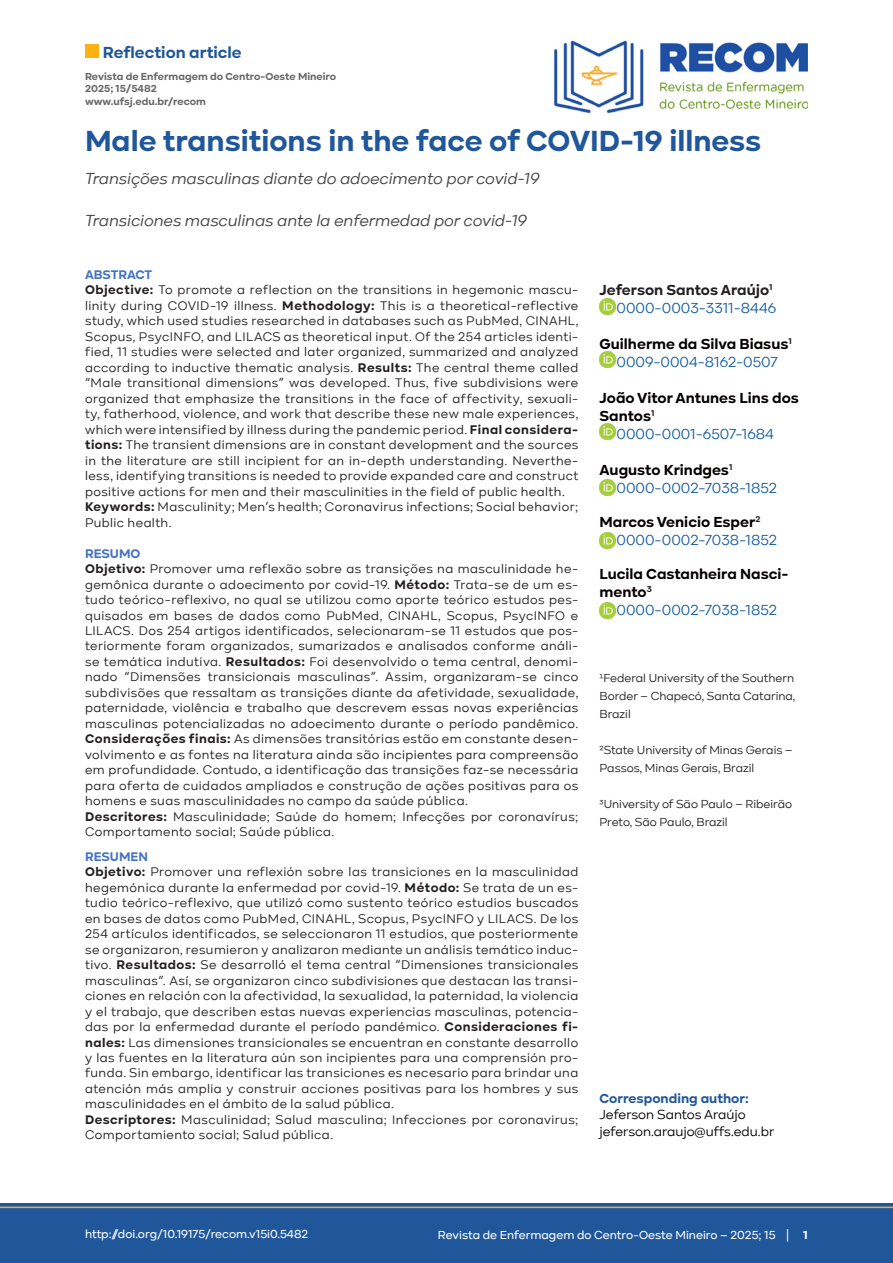
<style>
.page{position:relative;width:893px;height:1263px;background:#fff}
.page>*{position:absolute;margin:0;border:0;box-sizing:border-box;transform-origin:0 0}
.Titulo_principal{font:700 30px "Kinetika";color:#20579b}
.Titulos_linguas{font:italic 16.5px "Kinetika";color:#454545}
.t1{font:700 16.5px "Kinetika";color:#20579b}
.Nome_autor{font:700 15px/18px "Kinetika";color:#050000}
.Body_Text_2{font:15px "Kinetika";color:#175d9e}
.Nome_autor-2{font:700 15px "Kinetika";color:#231f20}
.Orcid{font:15px "Kinetika";color:#175d9e}
.Body_Text_2-2{font:13.5px "Kinetika";color:#050000}
.Body_Text_2-3{font:700 13.5px "Kinetika";color:#20579b}
.Texto_resumo{font:12.9px/15.5px "Kinetika";letter-spacing:.035em;color:#231f20;text-align:justify}
.Tit__Resuno{font:700 12.9px "Kinetika";color:#4472c4}
.Universidades_certo{font:12px/18px "Kinetika";color:#231f20}
.t2{font:500 12px "Kinetika";color:#fff}
.t3{font:700 10.5px "Kinetika";color:#676767}
.s1{font-weight:700}
</style>
<div class="page">
<div style="left:0;top:1203px;width:893px;height:60px;background:#20579b"></div>
<hr style="left:0;top:1206px;width:893px;height:2px;background:#f9a42e">
<img style="left:553px;top:40px;width:255px;height:74px">
<div style="left:85px;top:45px;width:14px;height:13px;background:#ffb111"></div>
<img style="left:599px;top:352px;width:16px;height:16px">
<img style="left:600px;top:424px;width:15px;height:16px">
<img style="left:599px;top:532px;width:16px;height:16px">
<img style="left:599px;top:603px;width:16px;height:16px">
<img style="left:599px;top:480px;width:16px;height:16px">
<img style="left:599px;top:298px;width:16px;height:16px">
<p class="t1" style="left:103px;top:43px;width:140px">Reflection article</p>
<p class="t3" style="left:85px;top:70px;width:253px">Revista de Enfermagem do Centro-Oeste Mineiro</p>
<p class="t3" style="left:85px;top:82px;width:73px">2025; 15/5482</p>
<p class="t3" style="left:85px;top:95px;width:123px">www.ufsj.edu.br/recom</p>
<p class="Titulo_principal" style="left:85px;top:122px;width:678px">Male transitions in the face of COVID-19 illness</p>
<p class="Titulos_linguas" style="left:85px;top:169px;width:456px">Transições masculinas diante do adoecimento por covid-19</p>
<p class="Titulos_linguas" style="left:85px;top:211px;width:444px">Transiciones masculinas ante la enfermedad por covid-19</p>
<p class="Tit__Resuno" style="left:85px;top:267px;width:69px">ABSTRACT</p>
<p class="Texto_resumo" style="left:85px;top:282px;width:495px"><span class="s1">Objective:</span> To promote a reflection on the transitions in hegemonic mascu&shy;linity during COVID-19 illness. <span class="s1">Methodology:</span> This is a theoretical-reflective study, which used studies researched in databases such as PubMed, CINAHL, Scopus, PsycINFO, and LILACS as theoretical input. Of the 254 articles identi&shy;fied, 11 studies were selected and later organized, summarized and analyzed according to inductive thematic analysis. <span class="s1">Results:</span> The central theme called “Male transitional dimensions” was developed. Thus, five subdivisions were organized that emphasize the transitions in the face of affectivity, sexuali&shy;ty, fatherhood, violence, and work that describe these new male experiences, which were intensified by illness during the pandemic period. <span class="s1">Final considera&shy;tions:</span> The transient dimensions are in constant development and the sources in the literature are still incipient for an in-depth understanding. Neverthe&shy;less, identifying transitions is needed to provide expanded care and construct positive actions for men and their masculinities in the field of public health.</p>
<p class="Texto_resumo" style="left:85px;top:499px;width:495px"><span class="s1">Keywords:</span> Masculinity; Men’s health; Coronavirus infections; Social behavior;<br>Public health.</p>
<p class="Tit__Resuno" style="left:85px;top:545px;width:57px">RESUMO</p>
<p class="Texto_resumo" style="left:85px;top:561px;width:495px"><span class="s1">Objetivo:</span> Promover uma reflexão sobre as transições na masculinidade he&shy;gemônica durante o adoecimento por covid-19. <span class="s1">Método:</span> Trata-se de um es&shy;tudo teórico-reflexivo, no qual se utilizou como aporte teórico estudos pes&shy;quisados em bases de dados como PubMed, CINAHL, Scopus, PsycINFO e LILACS. Dos 254 artigos identificados, selecionaram-se 11 estudos que pos&shy;teriormente foram organizados, sumarizados e analisados conforme análi&shy;se temática indutiva. <span class="s1">Resultados:</span> Foi desenvolvido o tema central, denomi&shy;nado “Dimensões transicionais masculinas”. Assim, organizaram-se cinco subdivisões que ressaltam as transições diante da afetividade, sexualidade, paternidade, violência e trabalho que descrevem essas novas experiências masculinas potencializadas no adoecimento durante o período pandêmico.<br><span class="s1">Considerações finais:</span> As dimensões transitórias estão em constante desen&shy;volvimento e as fontes na literatura ainda são incipientes para compreensão em profundidade. Contudo, a identificação das transições faz-se necessária para oferta de cuidados ampliados e construção de ações positivas para os homens e suas masculinidades no campo da saúde pública.</p>
<p class="Texto_resumo" style="left:85px;top:809px;width:495px"><span class="s1">Descritores:</span> Masculinidade; Saúde do homem; Infecções por coronavírus;<br>Comportamento social; Saúde pública.</p>
<p class="Tit__Resuno" style="left:85px;top:848px;width:64px">RESUMEN</p>
<p class="Texto_resumo" style="left:85px;top:864px;width:495px"><span class="s1">Objetivo:</span> Promover una reflexión sobre las transiciones en la masculinidad hegemónica durante la enfermedad por covid-19. <span class="s1">Método:</span> Se trata de un es&shy;tudio teórico-reflexivo, que utilizó como sustento teórico estudios buscados en bases de datos como PubMed, CINAHL, Scopus, PsycINFO y LILACS. De los 254 artículos identificados, se seleccionaron 11 estudios, que posteriormente se organizaron, resumieron y analizaron mediante un análisis temático induc&shy;tivo. <span class="s1">Resultados:</span> Se desarrolló el tema central “Dimensiones transicionales masculinas”. Así, se organizaron cinco subdivisiones que destacan las transi&shy;ciones en relación con la afectividad, la sexualidad, la paternidad, la violencia y el trabajo, que describen estas nuevas experiencias masculinas, potencia&shy;das por la enfermedad durante el período pandémico. <span class="s1">Consideraciones fi&shy;nales:</span> Las dimensiones transicionales se encuentran en constante desarrollo y las fuentes en la literatura aún son incipientes para una comprensión pro&shy;funda. Sin embargo, identificar las transiciones es necesario para brindar una atención más amplia y construir acciones positivas para los hombres y sus masculinidades en el ámbito de la salud pública.</p>
<p class="Texto_resumo" style="left:85px;top:1112px;width:495px"><span class="s1">Descriptores:</span> Masculinidad; Salud masculina; Infecciones por coronavirus;<br>Comportamiento social; Salud pública.</p>
<p class="Nome_autor-2" style="left:600px;top:281px;width:175px">Jeferson Santos Araújo<sup>1</sup></p>
<p class="Orcid" style="left:617px;top:299px;width:161px">0000-0003-3311-8446</p>
<p class="Nome_autor" style="left:600px;top:335px;width:194px">Guilherme da Silva Biasus<sup>1</sup></p>
<p class="Body_Text_2" style="left:617px;top:353px;width:163px">0009-0004-8162-0507</p>
<p class="Nome_autor" style="left:600px;top:389px;width:201px">João Vitor Antunes Lins dos<br>Santos<sup>1</sup></p>
<p class="Body_Text_2" style="left:617px;top:425px;width:159px">0000-0001-6507-1684</p>
<p class="Nome_autor" style="left:600px;top:461px;width:134px">Augusto Krindges<sup>1</sup></p>
<p class="Body_Text_2" style="left:617px;top:479px;width:162px">0000-0002-7038-1852</p>
<p class="Nome_autor" style="left:600px;top:513px;width:162px">Marcos Venicio Esper<sup>2</sup></p>
<p class="Body_Text_2" style="left:617px;top:532px;width:162px">0000-0002-7038-1852</p>
<p class="Nome_autor" style="left:600px;top:565px;width:190px">Lucila Castanheira Nasci&shy;mento<sup>3</sup></p>
<p class="Body_Text_2" style="left:617px;top:602px;width:162px">0000-0002-7038-1852</p>
<p class="Universidades_certo" style="left:600px;top:669px;width:197px;text-align:justify">1Federal University of the Southern Border – Chapecó, Santa Catarina, Brazil</p>
<p class="Universidades_certo" style="left:600px;top:741px;width:195px">2State University of Minas Gerais –<br>Passos, Minas Gerais, Brazil</p>
<p class="Universidades_certo" style="left:600px;top:795px;width:194px">3University of São Paulo – Ribeirão<br>Preto, São Paulo, Brazil</p>
<p class="Body_Text_2-3" style="left:600px;top:1090px;width:151px">Corresponding author:</p>
<p class="Body_Text_2-2" style="left:600px;top:1107px;width:148px">Jeferson Santos Araújo</p>
<p class="Body_Text_2-2" style="left:600px;top:1123px;width:176px">jeferson.araujo@uffs.edu.br</p>
<p class="t2" style="left:85px;top:1227px;width:225px">http://doi.org/10.19175/recom.v15i0.5482</p>
<p class="t2" style="left:438px;top:1228px;width:371px">Revista de Enfermagem do Centro-Oeste Mineiro – 2025; 15 | <span class="s1">1</span></p>
</div>
